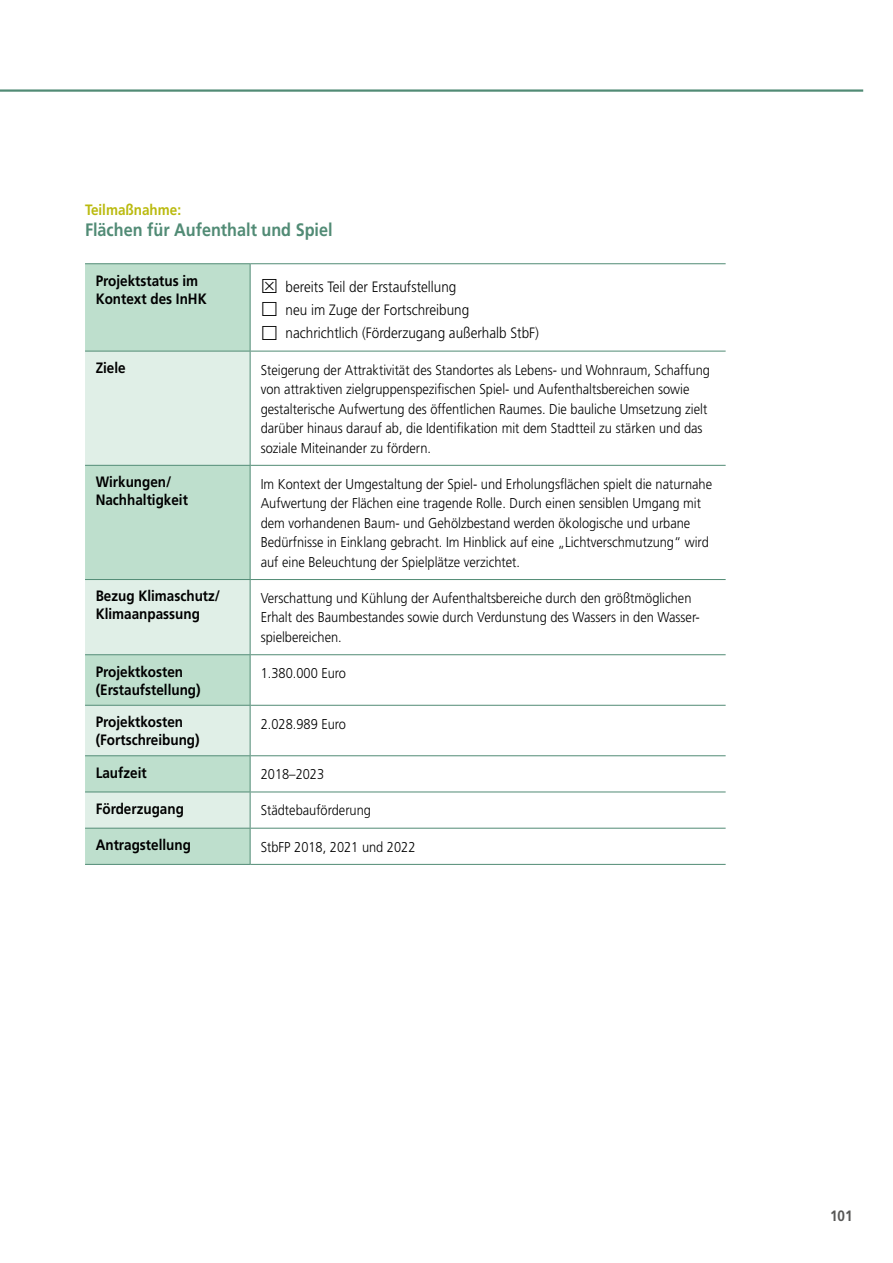
<style>
.page{position:relative;width:893px;height:1263px;background:#fff}
.page>*{position:absolute;margin:0;border:0;box-sizing:border-box;transform-origin:0 0}
.t1{font:700 18px "Frutiger LT";color:#518b75;scale:.9 1}
.t2{font:700 15px/18px "Frutiger LT";color:#000;scale:.9 1}
.t3{font:300 15px/23.4px "Frutiger LT";color:#000;scale:.9 1}
.t4{font:700 15px "Frutiger LT";color:#baba0f;scale:.9 1}
.t5{font:700 15px "Frutiger LT";color:#575756;scale:.9 1}
.t6{font:300 14.25px/19.5px "Frutiger LT";color:#000;scale:.9 1}
</style>
<div class="page">
<hr style="left:0;top:89px;width:863px;height:3px;background:#518b75">
<div style="left:85px;top:264px;width:165px;height:600px;background:#bedfcd"></div>
<svg style="left:85px;top:352px;width:165px;height:476px;background:#d0e7db"></svg>
<hr style="left:250px;top:264px;width:1px;height:87px;background:#518b75">
<hr style="left:85px;top:351px;width:165px;height:1px;background:#518b75">
<hr style="left:250px;top:351px;width:476px;height:1px;background:#518b75">
<hr style="left:250px;top:351px;width:1px;height:114px;background:#518b75">
<hr style="left:85px;top:465px;width:165px;height:1px;background:#518b75">
<hr style="left:250px;top:465px;width:476px;height:1px;background:#518b75">
<hr style="left:250px;top:466px;width:1px;height:113px;background:#518b75">
<hr style="left:85px;top:579px;width:165px;height:1px;background:#518b75">
<hr style="left:250px;top:579px;width:476px;height:1px;background:#518b75">
<hr style="left:250px;top:580px;width:1px;height:74px;background:#518b75">
<hr style="left:85px;top:654px;width:165px;height:1px;background:#518b75">
<hr style="left:250px;top:654px;width:476px;height:1px;background:#518b75">
<hr style="left:250px;top:655px;width:1px;height:50px;background:#518b75">
<hr style="left:85px;top:705px;width:165px;height:1px;background:#518b75">
<hr style="left:250px;top:705px;width:476px;height:1px;background:#518b75">
<hr style="left:250px;top:706px;width:1px;height:49px;background:#518b75">
<hr style="left:85px;top:755px;width:165px;height:1px;background:#518b75">
<hr style="left:250px;top:755px;width:476px;height:1px;background:#518b75">
<hr style="left:250px;top:756px;width:1px;height:36px;background:#518b75">
<hr style="left:85px;top:792px;width:165px;height:1px;background:#518b75">
<hr style="left:250px;top:792px;width:476px;height:1px;background:#518b75">
<hr style="left:250px;top:792px;width:1px;height:36px;background:#518b75">
<hr style="left:85px;top:828px;width:165px;height:1px;background:#518b75">
<hr style="left:250px;top:828px;width:476px;height:1px;background:#518b75">
<hr style="left:250px;top:828px;width:1px;height:36px;background:#518b75">
<hr style="left:85px;top:263px;width:165px;height:1px;background:#518b75">
<hr style="left:250px;top:263px;width:476px;height:1px;background:#518b75">
<hr style="left:85px;top:864px;width:165px;height:1px;background:#518b75">
<hr style="left:250px;top:864px;width:476px;height:1px;background:#518b75">
<p class="t4" style="left:85px;top:201px;width:108px">Teilmaßnahme:</p>
<p class="t1" style="left:85px;top:220px;width:277px">Flächen für Aufenthalt und Spiel</p>
<p class="t2" style="left:96px;top:271px;width:125px">Projektstatus im<br>Kontext des InHK</p>
<p class="t3" style="left:286px;top:275px;width:283px">bereits Teil der Erstaufstellung<br>neu im Zuge der Fortschreibung nachrichtlich (Förderzugang außerhalb StbF)</p>
<p class="t2" style="left:96px;top:359px;width:35px">Ziele</p>
<p class="t6" style="left:261px;top:360px;width:501px">Steigerung der Attraktivität des Standortes als Lebens- und Wohnraum, Schaffung von attraktiven zielgruppenspezifischen Spiel- und Aufenthaltsbereichen sowie gestalterische Aufwertung des öffentlichen Raumes. Die bauliche Umsetzung zielt darüber hinaus darauf ab, die Identifikation mit dem Stadtteil zu stärken und das soziale Miteinander zu fördern.</p>
<p class="t2" style="left:96px;top:473px;width:104px">Wirkungen/<br>Nachhaltigkeit</p>
<p class="t6" style="left:261px;top:474px;width:503px">Im Kontext der Umgestaltung der Spiel- und Erholungsflächen spielt die naturnahe Aufwertung der Flächen eine tragende Rolle. Durch einen sensiblen Umgang mit dem vorhandenen Baum- und Gehölzbestand werden ökologische und urbane Bedürfnisse in Einklang gebracht. Im Hinblick auf eine „Lichtverschmutzung“ wird auf eine Beleuchtung der Spielplätze verzichtet.</p>
<p class="t2" style="left:96px;top:587px;width:140px">Bezug Klimaschutz/<br>Klimaanpassung</p>
<p class="t6" style="left:261px;top:588px;width:489px">Verschattung und Kühlung der Aufenthaltsbereiche durch den größtmöglichen<br>Erhalt des Baumbestandes sowie durch Verdunstung des Wassers in den Wasser&shy;spielbereichen.</p>
<p class="t2" style="left:96px;top:662px;width:118px">Projektkosten (Erstaufstellung)</p>
<p class="t6" style="left:261px;top:664px;width:96px">1.380.000 Euro</p>
<p class="t2" style="left:96px;top:713px;width:117px">Projektkosten (Fortschreibung)</p>
<p class="t6" style="left:261px;top:714px;width:96px">2.028.989 Euro</p>
<p class="t2" style="left:96px;top:763px;width:58px">Laufzeit</p>
<p class="t6" style="left:261px;top:765px;width:72px">2018–2023</p>
<p class="t2" style="left:96px;top:800px;width:100px">Förderzugang</p>
<p class="t6" style="left:261px;top:801px;width:124px">Städtebauförderung</p>
<p class="t2" style="left:96px;top:836px;width:107px">Antragstellung</p>
<p class="t6" style="left:261px;top:837px;width:173px">StbFP 2018, 2021 und 2022</p>
<p class="t5" style="left:830px;top:1207px;width:27px">101</p>
</div>
